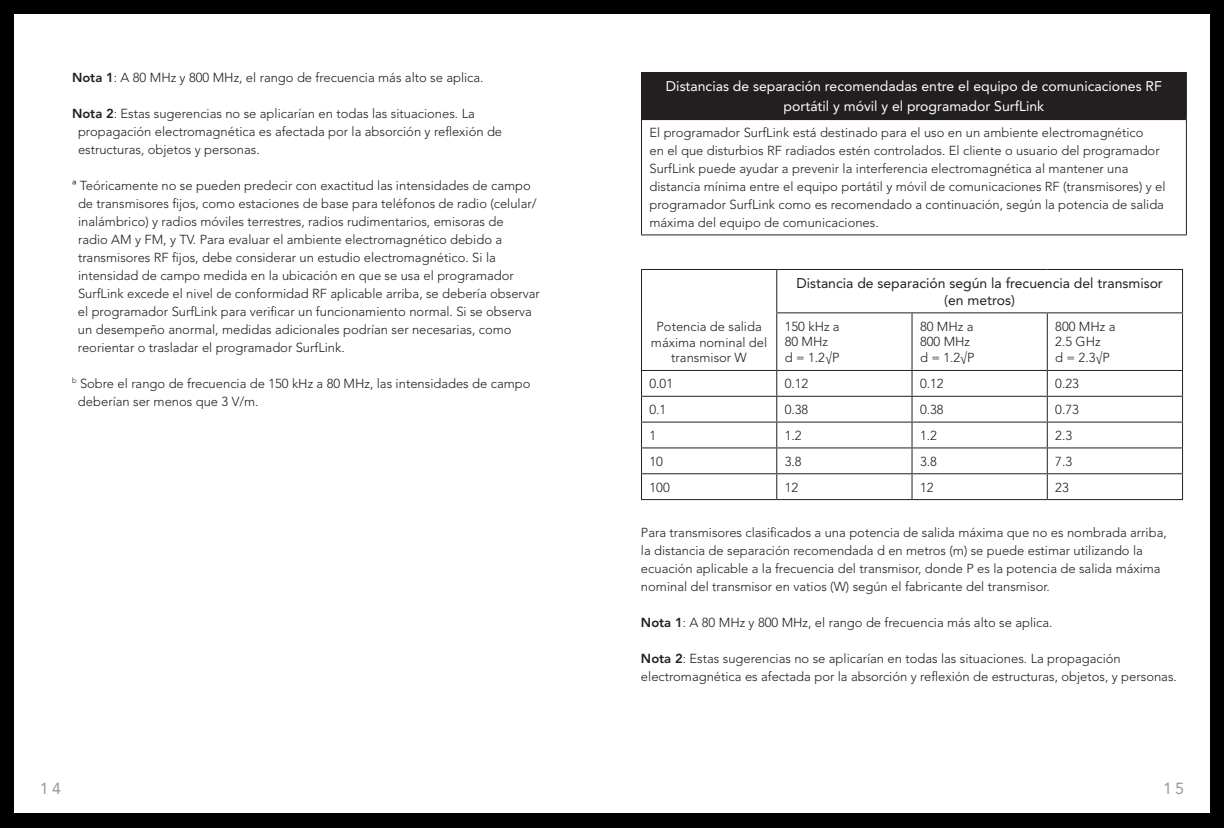
<style>
.page{position:relative;width:1224px;height:828px;background:#fff}
.page>*{position:absolute;margin:0;border:0;box-sizing:border-box;transform-origin:0 0}
.t1{font:16px "Avenir LT SLI Std Roman";color:#97999c}
.t2{font:14px/20px "Avenir LT SLI Std Roman";color:#fff;text-align:center}
.t3{font:14px/16.8px "Avenir LT SLI Std Roman";color:#231f20;text-align:center}
.t4{font:13px/18px "Avenir LT SLI Std Light";color:#231f20}
.s1{font-family:"Avenir LT SLI Std Heavy"}
</style>
<div class="page">
<div style="left:0;top:0;width:612px;height:828px;background:#000001"></div>
<div style="left:15px;top:15px;width:597px;height:798px;background:#fff"></div>
<div style="left:612px;top:0;width:612px;height:828px;background:#000001"></div>
<div style="left:612px;top:15px;width:597px;height:798px;background:#fff"></div>
<div style="left:642px;top:72px;width:544px;height:47px;background:#231f20"></div>
<hr style="left:642px;top:118px;width:544px;height:2px;background:#231f20">
<hr style="left:641px;top:72px;width:546px;height:1px;background:#231f20">
<hr style="left:641px;top:73px;width:1px;height:46px;background:#231f20">
<hr style="left:1186px;top:73px;width:1px;height:46px;background:#231f20">
<hr style="left:641px;top:119px;width:1px;height:115px;background:#231f20">
<hr style="left:1186px;top:119px;width:1px;height:115px;background:#231f20">
<hr style="left:641px;top:234px;width:546px;height:1px;background:#231f20">
<hr style="left:641px;top:269px;width:136px;height:1px;background:#231f20">
<hr style="left:641px;top:270px;width:1px;height:43px;background:#231f20">
<hr style="left:641px;top:313px;width:1px;height:57px;background:#231f20">
<hr style="left:777px;top:269px;width:135px;height:1px;background:#231f20">
<hr style="left:776px;top:270px;width:1px;height:42px;background:#231f20">
<hr style="left:912px;top:269px;width:135px;height:1px;background:#231f20">
<hr style="left:1047px;top:269px;width:136px;height:1px;background:#231f20">
<hr style="left:1182px;top:270px;width:1px;height:42px;background:#231f20">
<hr style="left:776px;top:312px;width:136px;height:1px;background:#231f20">
<hr style="left:776px;top:313px;width:1px;height:57px;background:#231f20">
<hr style="left:912px;top:312px;width:135px;height:1px;background:#231f20">
<hr style="left:912px;top:313px;width:1px;height:57px;background:#231f20">
<hr style="left:1047px;top:312px;width:136px;height:1px;background:#231f20">
<hr style="left:1047px;top:313px;width:1px;height:57px;background:#231f20">
<hr style="left:1182px;top:313px;width:1px;height:57px;background:#231f20">
<hr style="left:641px;top:370px;width:136px;height:1px;background:#231f20">
<hr style="left:777px;top:370px;width:135px;height:1px;background:#231f20">
<hr style="left:912px;top:370px;width:135px;height:1px;background:#231f20">
<hr style="left:1047px;top:370px;width:136px;height:1px;background:#231f20">
<hr style="left:641px;top:396px;width:136px;height:1px;background:#231f20">
<hr style="left:777px;top:396px;width:135px;height:1px;background:#231f20">
<hr style="left:912px;top:396px;width:135px;height:1px;background:#231f20">
<hr style="left:1047px;top:396px;width:136px;height:1px;background:#231f20">
<hr style="left:641px;top:422px;width:136px;height:1px;background:#231f20">
<hr style="left:777px;top:422px;width:135px;height:1px;background:#231f20">
<hr style="left:912px;top:422px;width:135px;height:1px;background:#231f20">
<hr style="left:1047px;top:422px;width:136px;height:1px;background:#231f20">
<hr style="left:641px;top:447px;width:136px;height:1px;background:#231f20">
<hr style="left:777px;top:447px;width:135px;height:1px;background:#231f20">
<hr style="left:912px;top:447px;width:135px;height:1px;background:#231f20">
<hr style="left:1047px;top:447px;width:136px;height:1px;background:#231f20">
<hr style="left:641px;top:473px;width:136px;height:1px;background:#231f20">
<svg style="left:641px;top:371px;width:1px;height:128px"></svg>
<hr style="left:777px;top:473px;width:135px;height:1px;background:#231f20">
<svg style="left:776px;top:371px;width:1px;height:128px"></svg>
<hr style="left:912px;top:473px;width:135px;height:1px;background:#231f20">
<svg style="left:912px;top:371px;width:1px;height:128px"></svg>
<hr style="left:1047px;top:473px;width:136px;height:1px;background:#231f20">
<svg style="left:1047px;top:371px;width:1px;height:128px"></svg>
<svg style="left:1182px;top:371px;width:1px;height:128px"></svg>
<hr style="left:641px;top:499px;width:136px;height:1px;background:#231f20">
<hr style="left:777px;top:499px;width:135px;height:1px;background:#231f20">
<hr style="left:912px;top:499px;width:135px;height:1px;background:#231f20">
<hr style="left:1047px;top:499px;width:136px;height:1px;background:#231f20">
<p class="t4" style="left:72px;top:68px;width:413px"><span class="s1">Nota 1</span>: A 80 MHz y 800 MHz, el rango de frecuencia más alto se aplica.</p>
<p class="t4" style="left:78px;top:104px;width:426px;text-indent:-6px"><span class="s1">Nota 2</span>: Estas sugerencias no se aplicarían en todas las situaciones. La propagación electromagnética es afectada por la absorción y reflexión de estructuras, objetos y personas.</p>
<p class="t4" style="left:78px;top:176px;width:463px;text-indent:-6px">ª Teóricamente no se pueden predecir con exactitud las intensidades de campo de transmisores fijos, como estaciones de base para teléfonos de radio (celular/ inalámbrico) y radios móviles terrestres, radios rudimentarios, emisoras de<br>radio AM y FM, y TV. Para evaluar el ambiente electromagnético debido a transmisores RF fijos, debe considerar un estudio electromagnético. Si la intensidad de campo medida en la ubicación en que se usa el programador SurfLink excede el nivel de conformidad RF aplicable arriba, se debería observar el programador SurfLink para verificar un funcionamiento normal. Si se observa un desempeño anormal, medidas adicionales podrían ser necesarias, como reorientar o trasladar el programador SurfLink.</p>
<p class="t4" style="left:78px;top:374px;width:454px;text-indent:-6px"><sup>b</sup> Sobre el rango de frecuencia de 150 kHz a 80 MHz, las intensidades de campo deberían ser menos que 3 V/m.</p>
<p class="t2" style="left:666px;top:76px;width:497px">Distancias de separación recomendadas entre el equipo de comunicaciones RF portátil y móvil y el programador SurfLink</p>
<p class="t4" style="left:650px;top:123px;width:518px">El programador SurfLink está destinado para el uso en un ambiente electromagnético<br>en el que disturbios RF radiados estén controlados. El cliente o usuario del programador SurfLink puede ayudar a prevenir la interferencia electromagnética al mantener una distancia mínima entre el equipo portátil y móvil de comunicaciones RF (transmisores) y el programador SurfLink como es recomendado a continuación, según la potencia de salida máxima del equipo de comunicaciones.</p>
<p class="t4" style="left:651px;top:319px;width:118px;line-height:15.6px;text-align:center">Potencia de salida máxima nominal del transmisor W</p>
<p class="t3" style="left:796px;top:275px;width:368px">Distancia de separación según la frecuencia del transmisor (en metros)</p>
<p class="t4" style="left:785px;top:318px;width:56px;line-height:15.6px">150 kHz a<br>80 MHz<br>d = 1.2√P</p>
<p class="t4" style="left:920px;top:318px;width:56px;line-height:15.6px">80 MHz a<br>800 MHz d = 1.2√P</p>
<p class="t4" style="left:1055px;top:318px;width:62px;line-height:15.6px">800 MHz a<br>2.5 GHz<br>d = 2.3√P</p>
<p class="t4" style="left:649px;top:375px;width:25px">0.01</p>
<p class="t4" style="left:785px;top:375px;width:25px">0.12</p>
<p class="t4" style="left:920px;top:375px;width:25px">0.12</p>
<p class="t4" style="left:1055px;top:375px;width:25px">0.23</p>
<p class="t4" style="left:649px;top:401px;width:18px">0.1</p>
<p class="t4" style="left:785px;top:401px;width:25px">0.38</p>
<p class="t4" style="left:920px;top:401px;width:25px">0.38</p>
<p class="t4" style="left:1055px;top:401px;width:25px">0.73</p>
<p class="t4" style="left:649px;top:427px;width:8px">1</p>
<p class="t4" style="left:785px;top:427px;width:18px">1.2</p>
<p class="t4" style="left:920px;top:427px;width:18px">1.2</p>
<p class="t4" style="left:1055px;top:427px;width:18px">2.3</p>
<p class="t4" style="left:649px;top:452px;width:15px">10</p>
<p class="t4" style="left:785px;top:452px;width:18px">3.8</p>
<p class="t4" style="left:920px;top:452px;width:18px">3.8</p>
<p class="t4" style="left:1055px;top:452px;width:18px">7.3</p>
<p class="t4" style="left:649px;top:478px;width:22px">100</p>
<p class="t4" style="left:785px;top:478px;width:15px">12</p>
<p class="t4" style="left:920px;top:478px;width:15px">12</p>
<p class="t4" style="left:1055px;top:478px;width:15px">23</p>
<p class="t4" style="left:641px;top:523px;width:527px">Para transmisores clasificados a una potencia de salida máxima que no es nombrada arriba, la distancia de separación recomendada d en metros (m) se puede estimar utilizando la ecuación aplicable a la frecuencia del transmisor, donde P es la potencia de salida máxima nominal del transmisor en vatios (W) según el fabricante del transmisor.</p>
<p class="t4" style="left:641px;top:613px;width:413px"><span class="s1">Nota 1</span>: A 80 MHz y 800 MHz, el rango de frecuencia más alto se aplica.</p>
<p class="t4" style="left:641px;top:649px;width:537px"><span class="s1">Nota 2</span>: Estas sugerencias no se aplicarían en todas las situaciones. La propagación electromagnética es afectada por la absorción y reflexión de estructuras, objetos, y personas.</p>
<p class="t1" style="left:40px;top:779px;width:22px">14</p>
<p class="t1" style="left:1163px;top:779px;width:22px">15</p>
</div>
